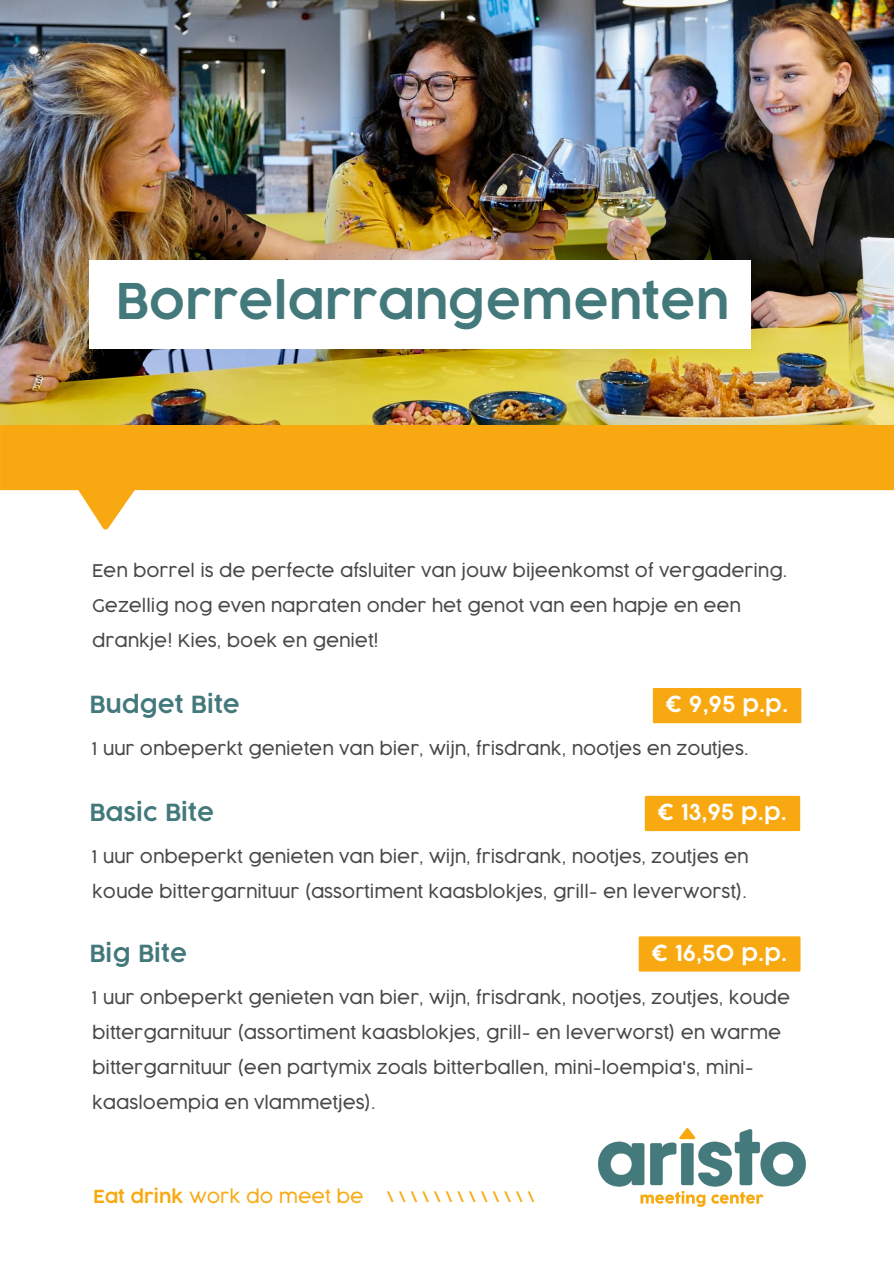
<style>
.page{position:relative;width:894px;height:1264px;background:#fff}
.page>*{position:absolute;margin:0;border:0;box-sizing:border-box;transform-origin:0 0}
.t1{font:300 48.45px "Cocogoose Pro";color:#44797c}
.t2{font:300 23.25px "Cocogoose Pro";color:#44797c}
.t3{font:300 21.75px "Cocogoose Pro";color:#fff}
.t4{font:300 17.85px "Cocogoose Pro";color:#f8a911}
.t5{font:300 17.25px/35px "Cocogoose Pro";color:#484847}
.t6{font:300 14.4px "Cocogoose Pro";color:#f8a911}
.s1{font-size:17.7px}
</style>
<div class="page">
<img style="left:598px;top:1128px;width:206px;height:78px">
<svg style="left:73px;top:490px;width:67px;height:40px"></svg>
<div style="left:1px;top:425px;width:892px;height:64px;background:#f8a911"></div>
<hr style="left:0;top:426px;width:2px;height:62px;background:#f8a911">
<hr style="left:893px;top:426px;width:1px;height:62px;background:#f8a911">
<hr style="left:2px;top:488px;width:891px;height:2px;background:#f8a911">
<img style="left:0;top:0;width:893px;height:424px">
<div style="left:89px;top:260px;width:661px;height:89px;background:#fff"></div>
<div style="left:652px;top:688px;width:149px;height:35px;background:#f8a911"></div>
<div style="left:644px;top:795px;width:156px;height:36px;background:#f8a911"></div>
<div style="left:638px;top:936px;width:162px;height:35px;background:#f8a911"></div>
<p class="t1" style="left:115px;top:279px;width:614px">Borrelarrangementen</p>
<p class="t5" style="left:92px;top:553px;width:696px">Een borrel is de perfecte afsluiter van jouw bijeenkomst of vergadering.<br>Gezellig nog even napraten onder het genot van een hapje en een drankje! Kies, boek en geniet!</p>
<p class="t2" style="left:89px;top:694px;width:152px">Budget Bite</p>
<p class="t3" style="left:665px;top:694px;width:124px">€ 9,95 p.p.</p>
<p class="t5" style="left:92px;top:732px;width:657px">1 uur onbeperkt genieten van bier, wijn, frisdrank, nootjes en zoutjes.</p>
<p class="t2" style="left:89px;top:802px;width:126px">Basic Bite</p>
<p class="t3" style="left:657px;top:802px;width:131px">€ 13,95 p.p.</p>
<p class="t5" style="left:92px;top:840px;width:657px">1 uur onbeperkt genieten van bier, wijn, frisdrank, nootjes, zoutjes en koude bittergarnituur (assortiment kaasblokjes, grill- en leverworst).</p>
<p class="t2" style="left:89px;top:942px;width:99px">Big Bite</p>
<p class="t3" style="left:651px;top:942px;width:137px">€ 16,50 p.p.</p>
<p class="t5" style="left:92px;top:981px;width:699px">1 uur onbeperkt genieten van bier, wijn, frisdrank, nootjes, zoutjes, koude bittergarnituur (assortiment kaasblokjes, grill- en leverworst) en warme bittergarnituur (een partymix zoals bitterballen, mini-loempia's, mini&shy;kaasloempia en vlammetjes).</p>
<p class="t4" style="left:93px;top:1188px;width:272px"><span class="s1">Eat drink</span> work do meet be</p>
<p class="t6" style="left:387px;top:1190px;width:149px">\\\\\\\\\\\\\</p>
</div>
